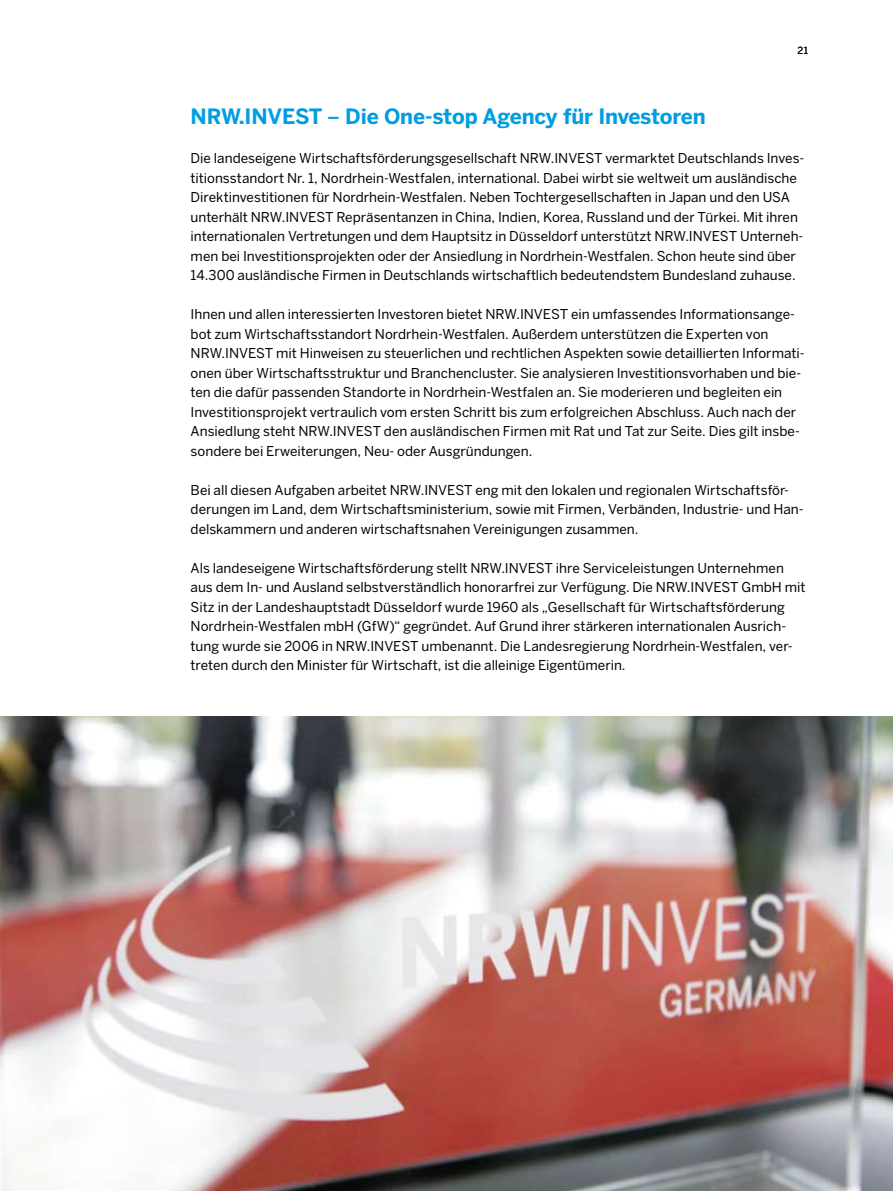
<style>
.page{position:relative;width:893px;height:1191px;background:#fff}
.page>*{position:absolute;margin:0;border:0;box-sizing:border-box;transform-origin:0 0}
.t1{font:700 21px "Benton Sans";letter-spacing:-.005em;color:#009ee0}
.t2{font:13.5px/19.5px "Benton Sans";color:#000}
.t3{font:9.75px "Benton Sans";color:#000}
.s1{font-weight:500;font-size:19.5px}
</style>
<div class="page">
<img style="left:0;top:716px;width:893px;height:475px">
<p class="t3" style="left:797px;top:44px;width:12px">21</p>
<h1 class="t1" style="left:191px;top:104px;width:517px">NRW.INVEST <span class="s1">–</span> Die One-stop Agency für Investoren</h1>
<p class="t2" style="left:191px;top:148px;width:615px">Die landeseigene Wirtschaftsförderungsgesellschaft NRW.INVEST vermarktet Deutschlands Inves&shy;titionsstandort Nr. 1, Nordrhein-Westfalen, international. Dabei wirbt sie weltweit um ausländische Direktinvestitionen für Nordrhein-Westfalen. Neben Tochtergesellschaften in Japan und den USA unterhält NRW.INVEST Repräsentanzen in China, Indien, Korea, Russland und der Türkei. Mit ihren internationalen Vertretungen und dem Hauptsitz in Düsseldorf unterstützt NRW.INVEST Unterneh&shy;men bei Investitionsprojekten oder der Ansiedlung in Nordrhein-Westfalen. Schon heute sind über 14.300 ausländische Firmen in Deutschlands wirtschaftlich bedeutendstem Bundesland zuhause.</p>
<p class="t2" style="left:191px;top:304px;width:615px">Ihnen und allen interessierten Investoren bietet NRW.INVEST ein umfassendes Informationsange&shy;bot zum Wirtschaftsstandort Nordrhein-Westfalen. Außerdem unterstützen die Experten von NRW.INVEST mit Hinweisen zu steuerlichen und rechtlichen Aspekten sowie detaillierten Informati&shy;onen über Wirtschaftsstruktur und Branchencluster. Sie analysieren Investitionsvorhaben und bie&shy;ten die dafür passenden Standorte in Nordrhein-Westfalen an. Sie moderieren und begleiten ein Investitionsprojekt vertraulich vom ersten Schritt bis zum erfolgreichen Abschluss. Auch nach der Ansiedlung steht NRW.INVEST den ausländischen Firmen mit Rat und Tat zur Seite. Dies gilt insbe&shy;sondere bei Erweiterungen, Neu- oder Ausgründungen.</p>
<p class="t2" style="left:191px;top:480px;width:614px">Bei all diesen Aufgaben arbeitet NRW.INVEST eng mit den lokalen und regionalen Wirtschaftsför&shy;derungen im Land, dem Wirtschaftsministerium, sowie mit Firmen, Verbänden, Industrie- und Han&shy;delskammern und anderen wirtschaftsnahen Vereinigungen zusammen.</p>
<p class="t2" style="left:191px;top:558px;width:616px">Als landeseigene Wirtschaftsförderung stellt NRW.INVEST ihre Serviceleistungen Unternehmen aus dem In- und Ausland selbstverständlich honorarfrei zur Verfügung. Die NRW.INVEST GmbH mit Sitz in der Landeshauptstadt Düsseldorf wurde 1960 als „Gesellschaft für Wirtschaftsförderung Nordrhein-Westfalen mbH (GfW)“ gegründet. Auf Grund ihrer stärkeren internationalen Ausrich&shy;tung wurde sie 2006 in NRW.INVEST umbenannt. Die Landesregierung Nordrhein-Westfalen, ver&shy;treten durch den Minister für Wirtschaft, ist die alleinige Eigentümerin.</p>
</div>
